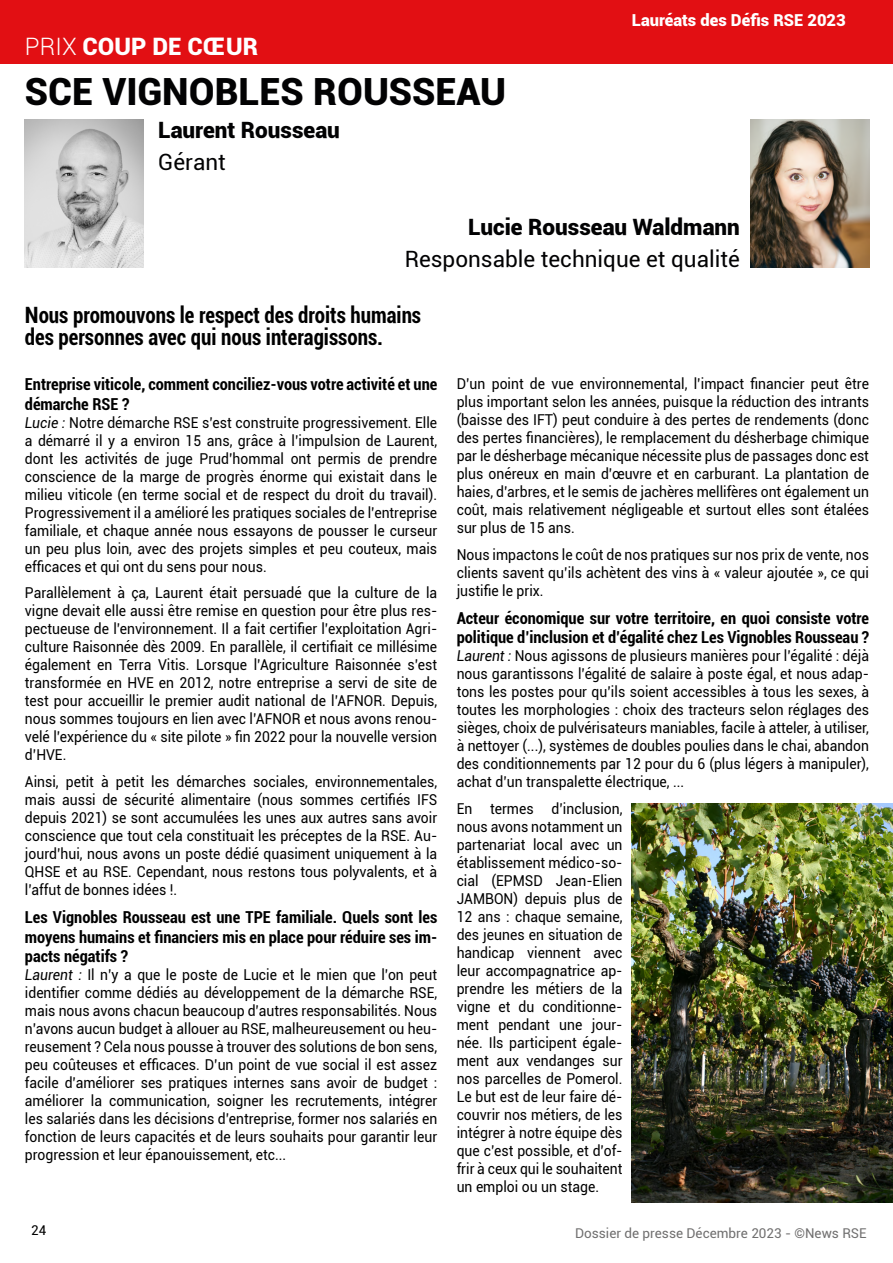
<style>
.page{position:relative;width:893px;height:1263px;background:#fff}
.page>*{position:absolute;margin:0;border:0;box-sizing:border-box;transform-origin:0 0}
.t1{font:900 37.5px "Roboto";color:#020203}
.t2{font:900 24px "Roboto";color:#fff}
.t3{font:700 condensed 22.5px/22.5px "Roboto";color:#000}
.t4{font:900 22.5px "Roboto";color:#020203}
.t5{font:22.5px "Roboto";color:#020203}
.t6{font:700 condensed 16.5px/19.5px "Roboto";color:#000}
.t7{font:900 16.5px "Roboto";color:#fff}
.t8{font:15px/18px "Roboto";color:#000;text-align:justify;scale:.93 1}
.t9{font:13.5px "Roboto";color:#706f6f}
.t10{font:13.5px "Roboto";color:#000}
.s1{font-weight:300}
.s2{font-style:italic}
</style>
<div class="page">
<div style="left:0;top:0;width:893px;height:64px;background:#e20f13"></div>
<img style="left:750px;top:119px;width:119px;height:149px">
<img style="left:25px;top:119px;width:119px;height:149px">
<img style="left:631px;top:803px;width:262px;height:399px">
<h2 class="t2" style="left:25px;top:30px;width:235px"><span class="s1">PRIX</span> COUP DE CŒUR</h2>
<h1 class="t1" style="left:25px;top:65px;width:483px">SCE VIGNOBLES ROUSSEAU</h1>
<h3 class="t4" style="left:158px;top:114px;width:183px">Laurent Rousseau</h3>
<h3 class="t5" style="left:158px;top:146px;width:69px">Gérant</h3>
<p class="t7" style="left:632px;top:8px;width:215px">Lauréats des Défis RSE 2023</p>
<h3 class="t4" style="left:468px;top:211px;width:273px">Lucie Rousseau Waldmann</h3>
<h3 class="t5" style="left:405px;top:243px;width:337px">Responsable technique et qualité</h3>
<h3 class="t3" style="left:25px;top:303px;width:398px">Nous promouvons le respect des droits humains des personnes avec qui nous interagissons.</h3>
<p class="t6" style="left:25px;top:374px;width:414px">Entreprise viticole, comment conciliez-vous votre activité et une démarche RSE ?</p>
<p class="t8" style="left:25px;top:413px;width:445px"><span class="s2">Lucie :</span> Notre démarche RSE s’est construite progressivement. Elle a démarré il y a environ 15 ans, grâce à l’impulsion de Laurent, dont les activités de juge Prud’hommal ont permis de prendre conscience de la marge de progrès énorme qui existait dans le milieu viticole (en terme social et de respect du droit du travail).<br>Progressivement il a amélioré les pratiques sociales de l’entreprise familiale, et chaque année nous essayons de pousser le curseur un peu plus loin, avec des projets simples et peu couteux, mais efficaces et qui ont du sens pour nous.</p>
<p class="t8" style="left:25px;top:583px;width:445px">Parallèlement à ça, Laurent était persuadé que la culture de la vigne devait elle aussi être remise en question pour être plus res&shy;pectueuse de l’environnement. Il a fait certifier l’exploitation Agri&shy;culture Raisonnée dès 2009. En parallèle, il certifiait ce millésime également en Terra Vitis. Lorsque l’Agriculture Raisonnée s’est transformée en HVE en 2012, notre entreprise a servi de site de test pour accueillir le premier audit national de l’AFNOR. Depuis, nous sommes toujours en lien avec l’AFNOR et nous avons renou&shy;velé l’expérience du « site pilote » fin 2022 pour la nouvelle version d’HVE.</p>
<p class="t8" style="left:25px;top:772px;width:445px">Ainsi, petit à petit les démarches sociales, environnementales, mais aussi de sécurité alimentaire (nous sommes certifiés IFS depuis 2021) se sont accumulées les unes aux autres sans avoir conscience que tout cela constituait les préceptes de la RSE. Au&shy;jourd’hui, nous avons un poste dédié quasiment uniquement à la QHSE et au RSE. Cependant, nous restons tous polyvalents, et à l’affut de bonnes idées !.</p>
<p class="t6" style="left:25px;top:907px;width:414px;text-align:justify">Les Vignobles Rousseau est une TPE familiale. Quels sont les moyens humains et financiers mis en place pour réduire ses im&shy;pacts négatifs ?</p>
<p class="t8" style="left:25px;top:965px;width:445px"><span class="s2">Laurent :</span> Il n’y a que le poste de Lucie et le mien que l’on peut identifier comme dédiés au développement de la démarche RSE, mais nous avons chacun beaucoup d’autres responsabilités. Nous n’avons aucun budget à allouer au RSE, malheureusement ou heu&shy;reusement ? Cela nous pousse à trouver des solutions de bon sens, peu coûteuses et efficaces. D’un point de vue social il est assez facile d’améliorer ses pratiques internes sans avoir de budget : améliorer la communication, soigner les recrutements, intégrer les salariés dans les décisions d’entreprise, former nos salariés en fonction de leurs capacités et de leurs souhaits pour garantir leur progression et leur épanouissement, etc...</p>
<p class="t8" style="left:457px;top:374px;width:445px">D’un point de vue environnemental, l’impact financier peut être plus important selon les années, puisque la réduction des intrants (baisse des IFT) peut conduire à des pertes de rendements (donc des pertes financières), le remplacement du désherbage chimique par le désherbage mécanique nécessite plus de passages donc est plus onéreux en main d’œuvre et en carburant. La plantation de haies, d’arbres, et le semis de jachères mellifères ont également un coût, mais relativement négligeable et surtout elles sont étalées sur plus de 15 ans.</p>
<p class="t8" style="left:457px;top:545px;width:445px">Nous impactons le coût de nos pratiques sur nos prix de vente, nos clients savent qu’ils achètent des vins à « valeur ajoutée », ce qui justifie le prix.</p>
<p class="t6" style="left:457px;top:608px;width:414px">Acteur économique sur votre territoire, en quoi consiste votre politique d’inclusion et d’égalité chez Les Vignobles Rousseau ?</p>
<p class="t8" style="left:457px;top:646px;width:445px"><span class="s2">Laurent :</span> Nous agissons de plusieurs manières pour l’égalité : déjà nous garantissons l’égalité de salaire à poste égal, et nous adap&shy;tons les postes pour qu’ils soient accessibles à tous les sexes, à toutes les morphologies : choix des tracteurs selon réglages des sièges, choix de pulvérisateurs maniables, facile à atteler, à utiliser, à nettoyer (...), systèmes de doubles poulies dans le chai, abandon des conditionnements par 12 pour du 6 (plus légers à manipuler), achat d’un transpalette électrique, ...</p>
<p class="t8" style="left:457px;top:799px;width:180px">En termes d’inclusion, nous avons notamment un partenariat local avec un établissement médico-so&shy;cial (EPMSD Jean-Elien JAMBON) depuis plus de 12 ans : chaque semaine, des jeunes en situation de handicap viennent avec leur accompagnatrice ap&shy;prendre les métiers de la vigne et du conditionne&shy;ment pendant une jour&shy;née. Ils participent égale&shy;ment aux vendanges sur nos parcelles de Pomerol.<br>Le but est de leur faire dé&shy;couvrir nos métiers, de les intégrer à notre équipe dès que c’est possible, et d’of&shy;frir à ceux qui le souhaitent un emploi ou un stage.</p>
<p class="t10" style="left:31px;top:1220px;width:17px">24</p>
<p class="t9" style="left:575px;top:1223px;width:293px">Dossier de presse Décembre 2023 - ©News RSE</p>
</div>
